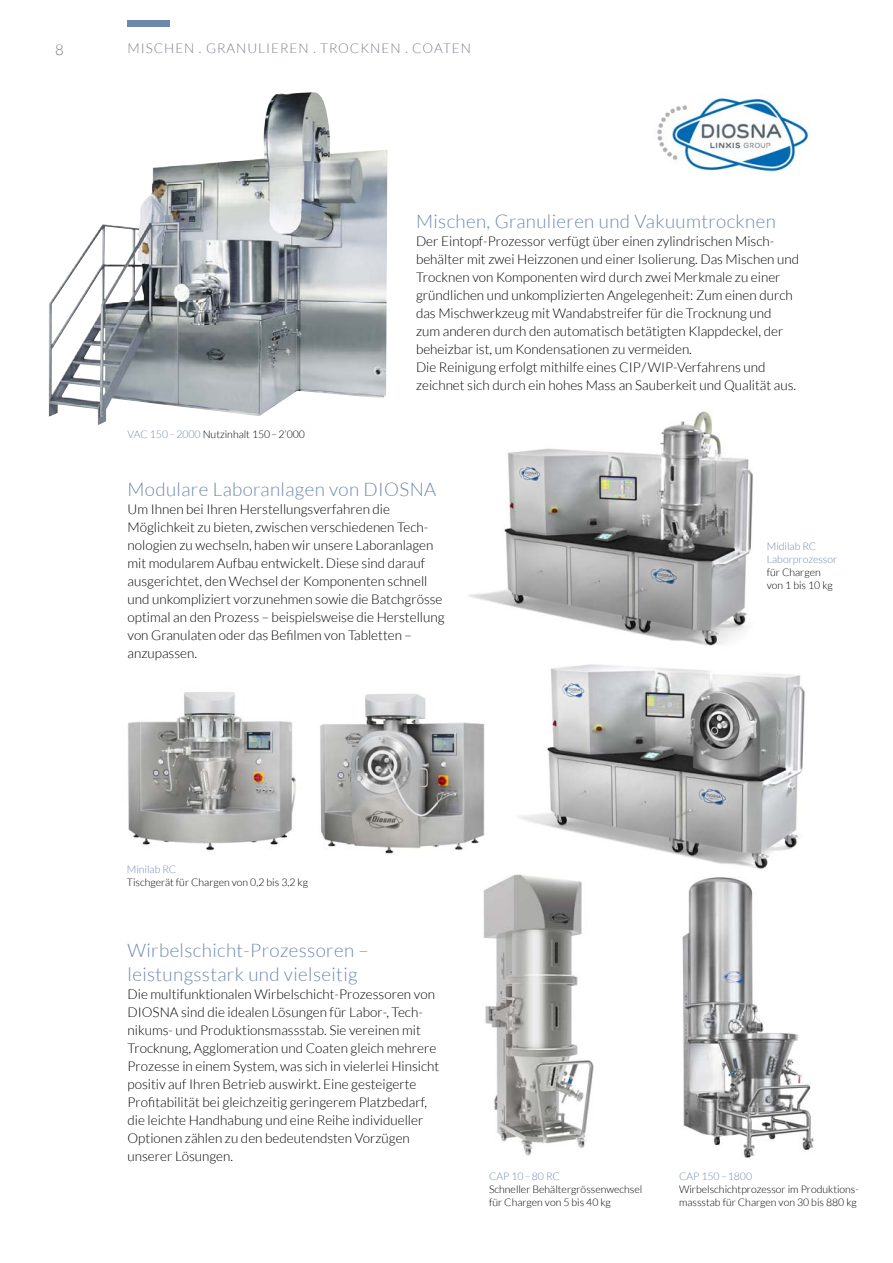
<style>
.page{position:relative;width:893px;height:1263px;background:#fff}
.page>*{position:absolute;margin:0;border:0;box-sizing:border-box;transform-origin:0 0}
.t1{font:300 18.75px/24px "Lato";letter-spacing:.02em;color:#6e88ae}
.t2{font:300 15px "Lato";color:#7a8088}
.t3{font:300 13.5px/18px "Lato";color:#000}
.t4{font:300 13.5px "Lato";letter-spacing:.07em;color:#7a8088}
.t5{font:300 10.5px/12.8px "Lato";color:#000}
.t6{font:300 10.5px/12.8px "Lato";color:#6e88ae}
.s1{color:#6e88ae}
</style>
<div class="page">
<div style="left:128px;top:20px;width:42px;height:7px;background:#6e88ae"></div>
<img style="left:320px;top:693px;width:165px;height:161px">
<img style="left:49px;top:92px;width:338px;height:333px">
<img style="left:128px;top:692px;width:168px;height:159px">
<img style="left:468px;top:411px;width:285px;height:235px">
<img style="left:519px;top:664px;width:286px;height:205px">
<img style="left:682px;top:877px;width:132px;height:281px">
<img style="left:483px;top:864px;width:141px;height:292px">
<img style="left:657px;top:98px;width:154px;height:74px">
<p class="t2" style="left:55px;top:41px;width:10px">8</p>
<p class="t4" style="left:128px;top:41px;width:345px">MISCHEN <span class="s1">.</span> GRANULIEREN <span class="s1">.</span> TROCKNEN <span class="s1">.</span> COATEN</p>
<p class="t5" style="left:128px;top:428px;width:179px"><span class="s1">VAC 150 – 2000</span> Nutzinhalt 150 – 2’000</p>
<h1 class="t1" style="left:416px;top:209px;width:361px">Mischen, Granulieren und Vakuumtrocknen</h1>
<p class="t3" style="left:416px;top:232px;width:385px">Der Eintopf-Prozessor verfügt über einen zylindrischen Misch&shy;behälter mit zwei Heizzonen und einer Isolierung. Das Mischen und Trocknen von Komponenten wird durch zwei Merkmale zu einer gründlichen und unkomplizierten Angelegenheit: Zum einen durch das Mischwerkzeug mit Wandabstreifer für die Trocknung und<br>zum anderen durch den automatisch betätigten Klappdeckel, der beheizbar ist, um Kondensationen zu vermeiden.<br>Die Reinigung erfolgt mithilfe eines CIP/ WIP-Verfahrens und zeichnet sich durch ein hohes Mass an Sauberkeit und Qualität aus.</p>
<h1 class="t1" style="left:128px;top:477px;width:310px">Modulare Laboranlagen von DIOSNA</h1>
<p class="t3" style="left:128px;top:500px;width:318px">Um Ihnen bei Ihren Herstellungsverfahren die Möglichkeit zu bieten, zwischen verschiedenen Tech&shy;nologien zu wechseln, haben wir unsere Laboranlagen mit modularem Aufbau entwickelt. Diese sind darauf ausgerichtet, den Wechsel der Komponenten schnell und unkompliziert vorzunehmen sowie die Batchgrösse optimal an den Prozess – beispielsweise die Herstellung von Granulaten oder das Befilmen von Tabletten – anzupassen.</p>
<p class="t6" style="left:767px;top:540px;width:72px">Midilab RC<br>Laborprozessor</p>
<p class="t5" style="left:767px;top:566px;width:67px">für Chargen von 1 bis 10 kg</p>
<p class="t6" style="left:127px;top:863px;width:51px">Minilab RC</p>
<p class="t5" style="left:127px;top:876px;width:183px">Tischgerät für Chargen von 0,2 bis 3,2 kg</p>
<h1 class="t1" style="left:128px;top:939px;width:243px">Wirbelschicht-Prozessoren – leistungsstark und vielseitig</h1>
<p class="t3" style="left:128px;top:985px;width:313px">Die multifunktionalen Wirbelschicht-Prozessoren von DIOSNA sind die idealen Lösungen für Labor-, Tech&shy;nikums- und Produktionsmassstab. Sie vereinen mit Trocknung, Agglomeration und Coaten gleich mehrere Prozesse in einem System, was sich in vielerlei Hinsicht positiv auf Ihren Betrieb auswirkt. Eine gesteigerte Profitabilität bei gleichzeitig geringerem Platzbedarf, die leichte Handhabung und eine Reihe individueller Optionen zählen zu den bedeutendsten Vorzügen unserer Lösungen.</p>
<p class="t6" style="left:489px;top:1170px;width:72px">CAP 10 – 80 RC</p>
<p class="t5" style="left:489px;top:1183px;width:155px">Schneller Behältergrössenwechsel für Chargen von 5 bis 40 kg</p>
<p class="t6" style="left:679px;top:1170px;width:75px">CAP 150 –1800</p>
<p class="t5" style="left:679px;top:1183px;width:181px">Wirbelschichtprozessor im Produktions&shy;massstab für Chargen von 30 bis 880 kg</p>
</div>
